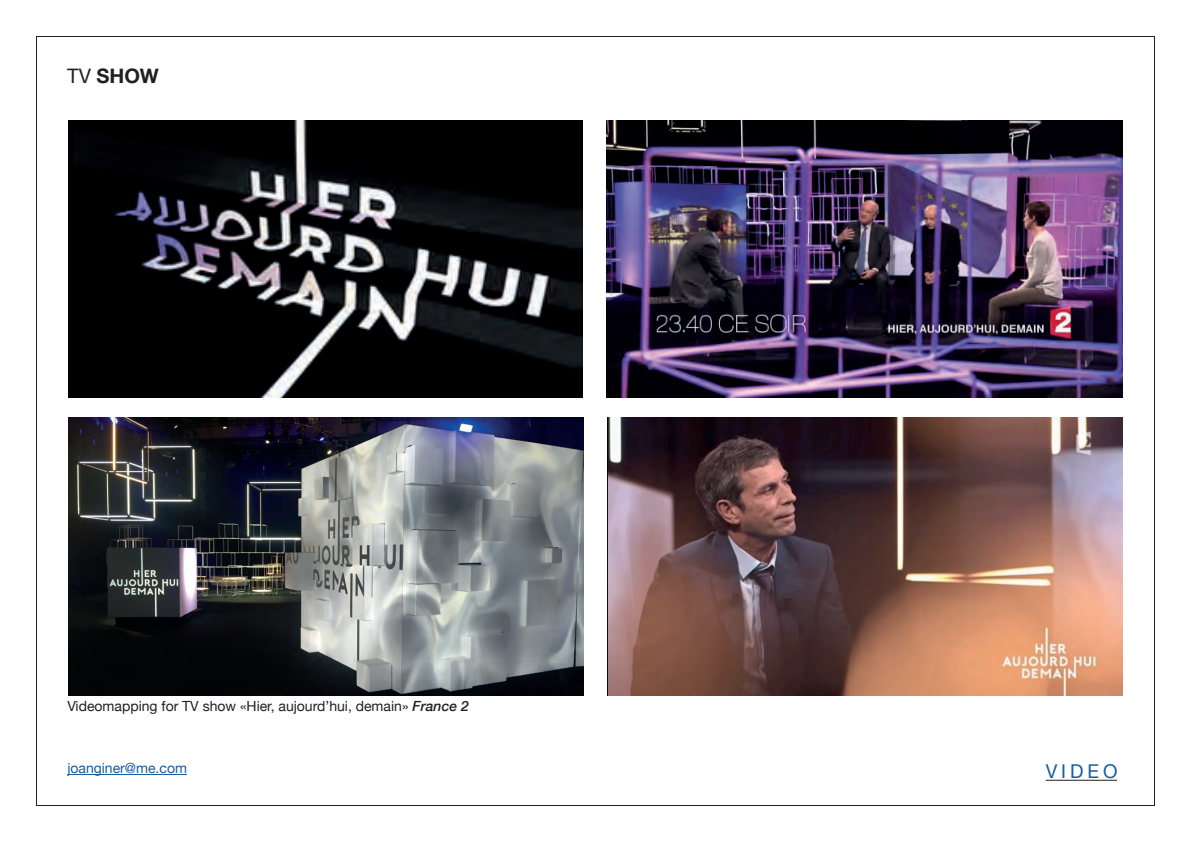
<style>
.page{position:relative;width:1191px;height:842px;background:#fff}
.page>*{position:absolute;margin:0;border:0;box-sizing:border-box;transform-origin:0 0}
.t1{font:700 20px "Helvetica Neue";color:#231f20}
.t2{font:19px "Helvetica Neue";letter-spacing:.21em;color:#175d9e}
.t3{font:14px "Helvetica Neue";color:#231f20}
.t4{font:14px "Helvetica Neue";color:#175d9e}
.s1{font-weight:400}
.s2{font-weight:500;font-style:italic}
</style>
<div class="page">
<hr style="left:67px;top:774px;width:120px;height:1px;background:#175d9e">
<img style="left:68px;top:121px;width:515px;height:277px">
<img style="left:607px;top:120px;width:515px;height:278px">
<img style="left:68px;top:418px;width:515px;height:277px">
<img style="left:607px;top:418px;width:516px;height:277px">
<hr style="left:1045px;top:780px;width:72px;height:1px;background:#231f20">
<h1 class="t1" style="left:67px;top:61px;width:93px"><span class="s1">TV</span> SHOW</h1>
<p class="t3" style="left:67px;top:696px;width:403px">Videomapping for TV show «Hier, aujourd’hui, demain» <span class="s2">France 2</span></p>
<p class="t4" style="left:67px;top:758px;width:121px">joanginer@me.com</p>
<h2 class="t2" style="left:1045px;top:757px;width:73px">VIDEO</h2>
</div>
